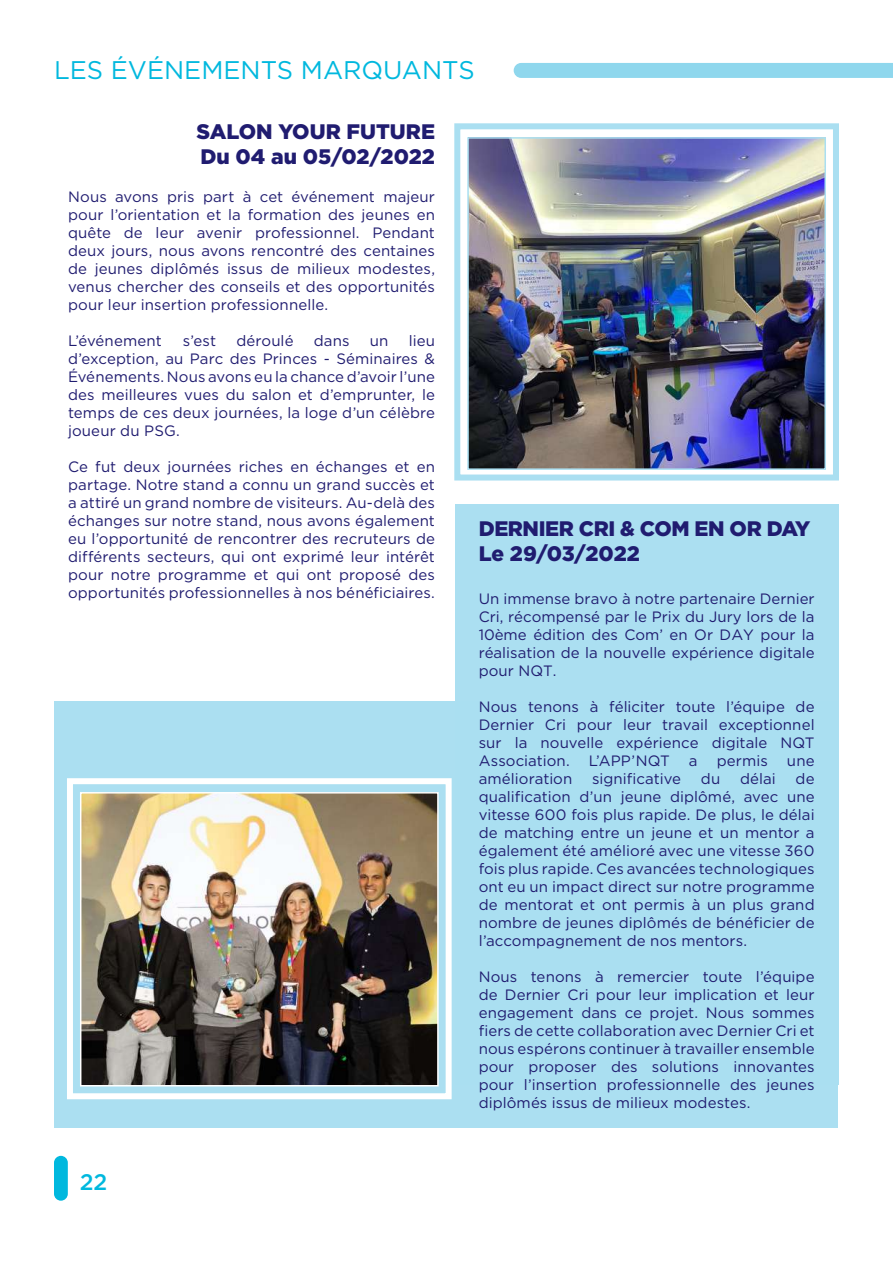
<style>
.page{position:relative;width:893px;height:1263px;background:#fff}
.page>*{position:absolute;margin:0;border:0;box-sizing:border-box;transform-origin:0 0}
.t1{font:25.5px "Gotham";color:#00b8de}
.t2{font:500 22.5px "Gotham";color:#00b8de}
.t3{font:900 21px/25.2px "Gotham";letter-spacing:-.01em;color:#201c70}
.t4{font:15px/18px "Gotham";letter-spacing:.005em;color:#201c70;text-align:justify}
</style>
<div class="page">
<div style="left:54px;top:1156px;width:14px;height:45px;background:#00b8de;border-radius:7px"></div>
<div style="left:455px;top:505px;width:383px;height:580px;background:#aadff1"></div>
<div style="left:54px;top:701px;width:783px;height:426px;background:#aadff1"></div>
<div style="left:514px;top:63px;width:379px;height:15px;background:#8fd7ed"></div>
<div style="left:454px;top:123px;width:385px;height:357px;border:6px solid #aadff1"></div>
<img style="left:470px;top:140px;width:353px;height:327px">
<div style="left:467px;top:137px;width:359px;height:333px;border:2px solid #aadff1"></div>
<div style="left:67px;top:778px;width:385px;height:321px;border:6px solid #fff"></div>
<img style="left:83px;top:795px;width:353px;height:288px">
<div style="left:80px;top:792px;width:359px;height:294px;border:2px solid #fff"></div>
<h1 class="t1" style="left:54px;top:56px;width:422px">LES ÉVÉNEMENTS MARQUANTS</h1>
<h3 class="t3" style="left:197px;top:118px;width:240px">SALON YOUR FUTURE<br>Du 04 au 05/02/2022</h3>
<p class="t4" style="left:68px;top:188px;width:368px">Nous avons pris part à cet événement majeur pour l’orientation et la formation des jeunes en quête de leur avenir professionnel. Pendant deux jours, nous avons rencontré des centaines de jeunes diplômés issus de milieux modestes, venus chercher des conseils et des opportunités pour leur insertion professionnelle.</p>
<p class="t4" style="left:68px;top:332px;width:95px">L’événement</p>
<p class="t4" style="left:183px;top:332px;width:35px">s’est</p>
<p class="t4" style="left:236px;top:332px;width:59px">déroulé</p>
<p class="t4" style="left:314px;top:332px;width:37px">dans</p>
<p class="t4" style="left:370px;top:332px;width:20px">un</p>
<p class="t4" style="left:68px;top:332px;width:368px;text-indent:341px">lieu d’exception, au Parc des Princes - Séminaires &amp; Événements. Nous avons eu la chance d’avoir l’une des meilleures vues du salon et d’emprunter, le temps de ces deux journées, la loge d’un célèbre joueur du PSG.</p>
<p class="t4" style="left:68px;top:458px;width:368px">Ce fut deux journées riches en échanges et en partage. Notre stand a connu un grand succès et a attiré un grand nombre de visiteurs. Au-delà des échanges sur notre stand, nous avons également eu l’opportunité de rencontrer des recruteurs de différents secteurs, qui ont exprimé leur intérêt pour notre programme et qui ont proposé des opportunités professionnelles à nos bénéficiaires.</p>
<h2 class="t2" style="left:80px;top:1167px;width:29px">22</h2>
<h3 class="t3" style="left:479px;top:516px;width:333px">DERNIER CRI &amp; COM EN OR DAY<br>Le 29/03/2022</h3>
<p class="t4" style="left:479px;top:589px;width:337px">Un immense bravo à notre partenaire Dernier Cri, récompensé par le Prix du Jury lors de la 10ème édition des Com’ en Or DAY pour la réalisation de la nouvelle expérience digitale pour NQT.</p>
<p class="t4" style="left:479px;top:697px;width:337px">Nous tenons à féliciter toute l’équipe de Dernier Cri pour leur travail exceptionnel sur la nouvelle expérience digitale NQT Association.</p>
<p class="t4" style="left:589px;top:751px;width:82px">L’APP’NQT</p>
<p class="t4" style="left:689px;top:751px;width:10px">a</p>
<p class="t4" style="left:717px;top:751px;width:53px">permis</p>
<p class="t4" style="left:787px;top:751px;width:29px">une</p>
<p class="t4" style="left:479px;top:769px;width:95px">amélioration</p>
<p class="t4" style="left:592px;top:769px;width:90px">significative</p>
<p class="t4" style="left:701px;top:769px;width:21px">du</p>
<p class="t4" style="left:740px;top:769px;width:37px">délai</p>
<p class="t4" style="left:479px;top:769px;width:337px;text-indent:317px">de qualification d’un jeune diplômé, avec une vitesse 600 fois plus rapide. De plus, le délai de matching entre un jeune et un mentor a également été amélioré avec une vitesse 360 fois plus rapide. Ces avancées technologiques ont eu un impact direct sur notre programme de mentorat et ont permis à un plus grand nombre de jeunes diplômés de bénéficier de l’accompagnement de nos mentors.</p>
<p class="t4" style="left:479px;top:967px;width:337px">Nous tenons à remercier toute l’équipe de Dernier Cri pour leur implication et leur engagement dans ce projet. Nous sommes fiers de cette collaboration avec Dernier Cri et nous espérons continuer à travailler ensemble pour proposer des solutions innovantes pour l’insertion professionnelle des jeunes diplômés issus de milieux modestes.</p>
</div>
